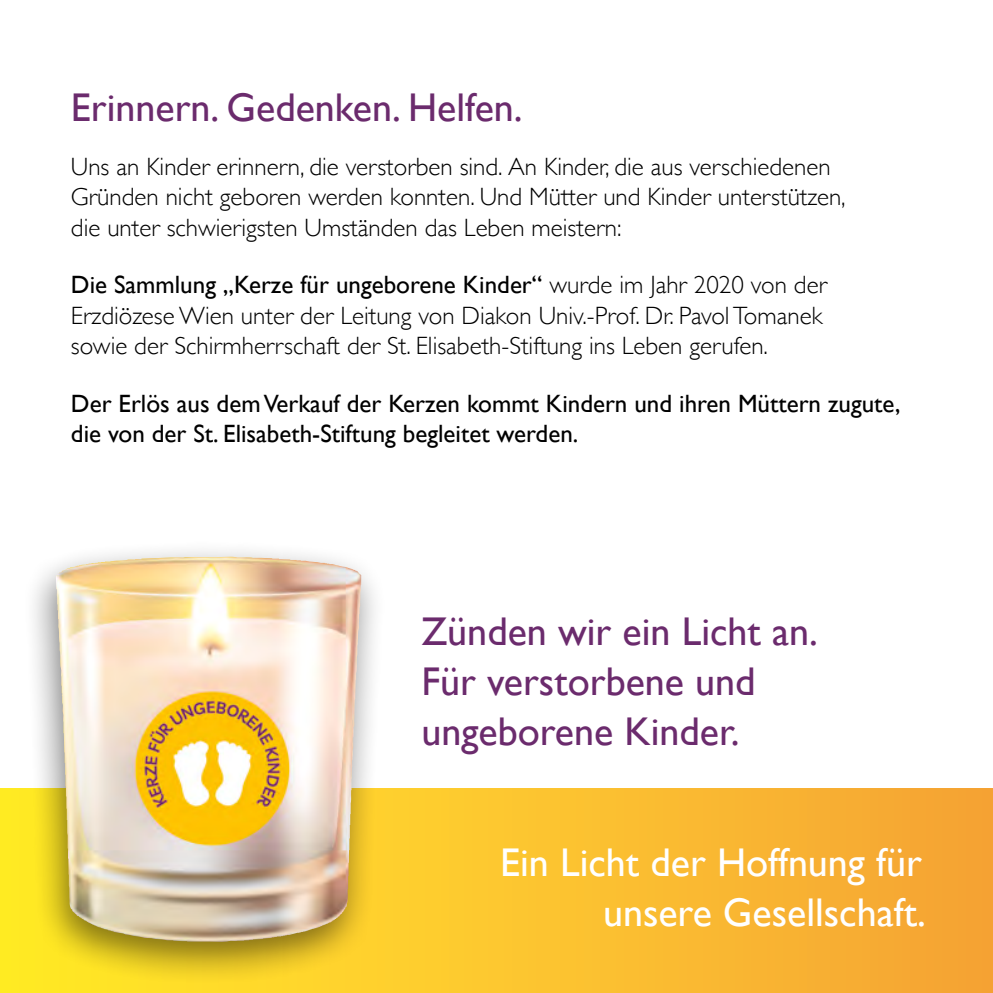
<style>
.page{position:relative;width:993px;height:993px;background:#fff}
.page>*{position:absolute;margin:0;border:0;box-sizing:border-box;transform-origin:0 0}
.t1{font:40px/50px "Gill Sans";color:#6b2b6d}
.t2{font:40px/50px "Gill Sans";color:#fff;text-align:right}
.t3{font:300 25px/30.2px "Gill Sans";color:#000}
.t4{font:25px/30.2px "Gill Sans";color:#000}
.s1{font-weight:400}
</style>
<div class="page">
<div style="left:0;top:787px;width:992px;height:205px;background:linear-gradient(to right,#ffec26,#f6a336)"></div>
<div style="left:21px;top:538px;width:366px;height:448px;background:#000;opacity:.5"></div>
<img style="left:56px;top:557px;width:273px;height:385px">
<h1 class="t1" style="left:71px;top:82px;width:453px">Erinnern. Gedenken. Helfen.</h1>
<p class="t3" style="left:71px;top:150px;width:776px">Uns an Kinder erinnern, die verstorben sind. An Kinder, die aus verschiedenen<br>Gründen nicht geboren werden konnten. Und Mütter und Kinder unterstützen, die unter schwierigsten Umständen das Leben meistern:</p>
<p class="t3" style="left:71px;top:269px;width:757px"><span class="s1">Die Sammlung „Kerze für ungeborene Kinder“</span> wurde im Jahr 2020 von der<br>Erzdiözese Wien unter der Leitung von Diakon Univ.-Prof. Dr. Pavol Tomanek sowie der Schirmherrschaft der St. Elisabeth-Stiftung ins Leben gerufen.</p>
<p class="t4" style="left:71px;top:388px;width:830px">Der Erlös aus dem Verkauf der Kerzen kommt Kindern und ihren Müttern zugute, die von der St. Elisabeth-Stiftung begleitet werden.</p>
<h1 class="t1" style="left:421px;top:605px;width:398px">Zünden wir ein Licht an.<br>Für verstorbene und ungeborene Kinder.</h1>
<h1 class="t2" style="left:500px;top:836px;width:427px">Ein Licht der Hoffnung für unsere Gesellschaft.</h1>
</div>
